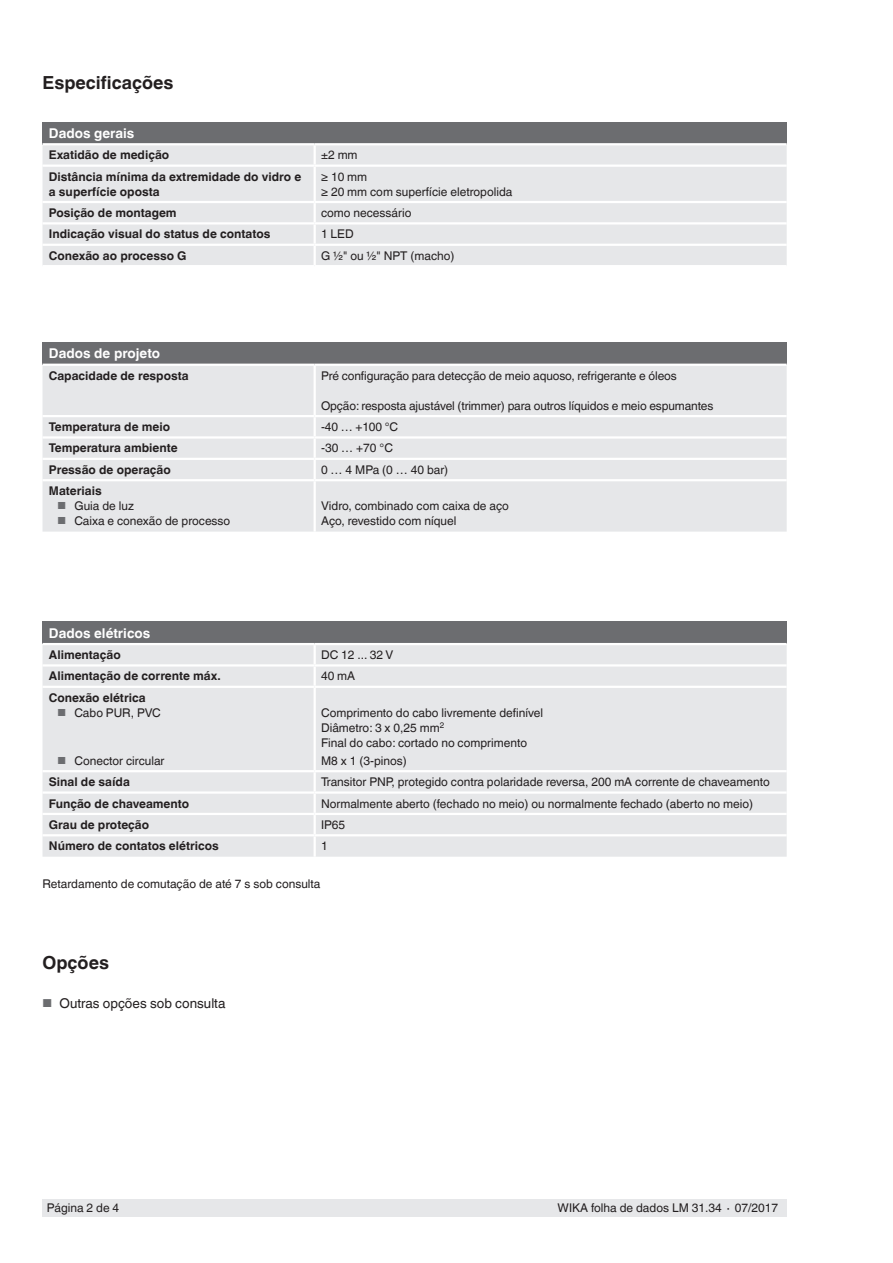
<style>
.page{position:relative;width:893px;height:1263px;background:#fff}
.page>*{position:absolute;margin:0;border:0;box-sizing:border-box;transform-origin:0 0}
.t1{font:700 18px "Helvetica World";color:#231f20}
.t2{font:700 13.5px "Helvetica World";color:#fff}
.t3{font:13.5px "Helvetica World";color:#231f20}
.t4{font:12px/15px "Helvetica World";color:#231f20}
.t5{font:700 12px/15px "Helvetica World";color:#231f20}
.s1{font-size:10.2px;color:#6c6d70}
.s2{font-size:11.55px;color:#6c6d70}
</style>
<div class="page">
<div style="left:43px;top:1199px;width:744px;height:17px;background:#e6e7e9"></div>
<div style="left:43px;top:122px;width:744px;height:22px;background:#6c6d70"></div>
<div style="left:43px;top:145px;width:744px;height:120px;background:#e6e7e9"></div>
<hr style="left:314px;top:145px;width:2px;height:20px;background:#fff">
<hr style="left:43px;top:165px;width:272px;height:2px;background:#fff">
<hr style="left:315px;top:165px;width:472px;height:2px;background:#fff">
<div style="left:43px;top:167px;width:744px;height:55px;background:#e6e7e9"></div>
<hr style="left:43px;top:222px;width:272px;height:2px;background:#fff">
<hr style="left:315px;top:222px;width:472px;height:2px;background:#fff">
<hr style="left:314px;top:224px;width:2px;height:20px;background:#fff">
<hr style="left:43px;top:244px;width:272px;height:2px;background:#fff">
<hr style="left:315px;top:244px;width:472px;height:2px;background:#fff">
<svg style="left:314px;top:246px;width:2px;height:19px"></svg>
<hr style="left:43px;top:143px;width:272px;height:2px;background:#fff">
<hr style="left:315px;top:143px;width:472px;height:2px;background:#fff">
<div style="left:43px;top:342px;width:744px;height:23px;background:#6c6d70"></div>
<div style="left:43px;top:366px;width:744px;height:166px;background:#e6e7e9"></div>
<hr style="left:314px;top:366px;width:2px;height:49px;background:#fff">
<hr style="left:43px;top:415px;width:272px;height:2px;background:#fff">
<hr style="left:315px;top:415px;width:472px;height:2px;background:#fff">
<hr style="left:43px;top:436px;width:272px;height:3px;background:#fff">
<hr style="left:315px;top:436px;width:472px;height:3px;background:#fff">
<hr style="left:43px;top:458px;width:272px;height:2px;background:#fff">
<hr style="left:315px;top:458px;width:472px;height:2px;background:#fff">
<svg style="left:314px;top:417px;width:2px;height:62px"></svg>
<hr style="left:43px;top:479px;width:272px;height:2px;background:#fff">
<hr style="left:315px;top:479px;width:472px;height:2px;background:#fff">
<hr style="left:314px;top:481px;width:2px;height:51px;background:#fff">
<hr style="left:43px;top:364px;width:272px;height:2px;background:#fff">
<hr style="left:315px;top:364px;width:472px;height:2px;background:#fff">
<div style="left:43px;top:622px;width:744px;height:22px;background:#6c6d70"></div>
<div style="left:43px;top:645px;width:744px;height:212px;background:#e6e7e9"></div>
<svg style="left:314px;top:645px;width:2px;height:19px"></svg>
<hr style="left:43px;top:664px;width:272px;height:2px;background:#fff">
<hr style="left:315px;top:664px;width:472px;height:2px;background:#fff">
<hr style="left:314px;top:666px;width:2px;height:20px;background:#fff">
<hr style="left:43px;top:686px;width:272px;height:2px;background:#fff">
<hr style="left:315px;top:686px;width:472px;height:2px;background:#fff">
<hr style="left:314px;top:688px;width:2px;height:82px;background:#fff">
<hr style="left:43px;top:770px;width:272px;height:2px;background:#fff">
<hr style="left:315px;top:770px;width:472px;height:2px;background:#fff">
<hr style="left:43px;top:791px;width:272px;height:3px;background:#fff">
<hr style="left:315px;top:791px;width:472px;height:3px;background:#fff">
<hr style="left:43px;top:813px;width:272px;height:2px;background:#fff">
<hr style="left:315px;top:813px;width:472px;height:2px;background:#fff">
<svg style="left:314px;top:772px;width:2px;height:62px"></svg>
<hr style="left:43px;top:834px;width:272px;height:2px;background:#fff">
<hr style="left:315px;top:834px;width:472px;height:2px;background:#fff">
<hr style="left:314px;top:836px;width:2px;height:21px;background:#fff">
<hr style="left:43px;top:643px;width:272px;height:2px;background:#fff">
<hr style="left:315px;top:643px;width:472px;height:2px;background:#fff">
<h1 class="t1" style="left:43px;top:73px;width:133px">Especificações</h1>
<p class="t2" style="left:49px;top:125px;width:87px">Dados gerais</p>
<p class="t5" style="left:49px;top:148px;width:122px">Exatidão de medição</p>
<p class="t4" style="left:321px;top:148px;width:38px">±2 mm</p>
<p class="t5" style="left:49px;top:169px;width:254px">Distância mínima da extremidade do vidro e a superfície oposta</p>
<p class="t4" style="left:321px;top:169px;width:193px">≥ 10 mm<br>≥ 20 mm com superfície eletropolida</p>
<p class="t5" style="left:49px;top:205px;width:129px">Posição de montagem</p>
<p class="t4" style="left:321px;top:205px;width:92px">como necessário</p>
<p class="t5" style="left:49px;top:227px;width:223px">Indicação visual do status de contatos</p>
<p class="t4" style="left:321px;top:227px;width:34px">1 LED</p>
<p class="t5" style="left:49px;top:248px;width:139px">Conexão ao processo G</p>
<p class="t4" style="left:321px;top:248px;width:135px">G ½" ou ½" NPT (macho)</p>
<p class="t2" style="left:49px;top:346px;width:113px">Dados de projeto</p>
<p class="t5" style="left:49px;top:368px;width:141px">Capacidade de resposta</p>
<p class="t4" style="left:321px;top:368px;width:357px">Pré configuração para detecção de meio aquoso, refrigerante e óleos</p>
<p class="t4" style="left:321px;top:398px;width:394px">Opção: resposta ajustável (trimmer) para outros líquidos e meio espumantes</p>
<p class="t5" style="left:49px;top:419px;width:123px">Temperatura de meio</p>
<p class="t4" style="left:321px;top:419px;width:79px">-40 … +100 °C</p>
<p class="t5" style="left:49px;top:441px;width:130px">Temperatura ambiente</p>
<p class="t4" style="left:321px;top:441px;width:73px">-30 … +70 °C</p>
<p class="t5" style="left:49px;top:462px;width:123px">Pressão de operação</p>
<p class="t4" style="left:321px;top:462px;width:129px">0 … 4 MPa (0 … 40 bar)</p>
<p class="t5" style="left:49px;top:484px;width:54px">Materiais</p>
<p class="t4" style="left:57px;top:499px;width:78px"><span class="s1">■</span> Guia de luz</p>
<p class="t4" style="left:57px;top:514px;width:174px"><span class="s1">■</span> Caixa e conexão de processo</p>
<p class="t4" style="left:321px;top:499px;width:189px">Vidro, combinado com caixa de aço<br>Aço, revestido com níquel</p>
<p class="t2" style="left:49px;top:625px;width:103px">Dados elétricos</p>
<p class="t5" style="left:49px;top:647px;width:73px">Alimentação</p>
<p class="t4" style="left:321px;top:647px;width:74px">DC 12 ... 32 V</p>
<p class="t5" style="left:49px;top:669px;width:173px">Alimentação de corrente máx.</p>
<p class="t4" style="left:321px;top:669px;width:36px">40 mA</p>
<p class="t5" style="left:49px;top:690px;width:98px">Conexão elétrica</p>
<p class="t4" style="left:57px;top:705px;width:105px"><span class="s1">■</span> Cabo PUR, PVC</p>
<p class="t4" style="left:57px;top:753px;width:109px"><span class="s1">■</span> Conector circular</p>
<p class="t4" style="left:321px;top:705px;width:224px">Comprimento do cabo livremente definível<br>Diâmetro: 3 x 0,25 mm<sup>2<br></sup>Final do cabo: cortado no comprimento</p>
<p class="t4" style="left:321px;top:753px;width:87px">M8 x 1 (3-pinos)</p>
<p class="t5" style="left:49px;top:774px;width:83px">Sinal de saída</p>
<p class="t4" style="left:321px;top:774px;width:450px">Transitor PNP, protegido contra polaridade reversa, 200 mA corrente de chaveamento</p>
<p class="t5" style="left:49px;top:796px;width:142px">Função de chaveamento</p>
<p class="t4" style="left:321px;top:796px;width:434px">Normalmente aberto (fechado no meio) ou normalmente fechado (aberto no meio)</p>
<p class="t5" style="left:49px;top:817px;width:102px">Grau de proteção</p>
<p class="t4" style="left:321px;top:817px;width:26px">IP65</p>
<p class="t5" style="left:49px;top:839px;width:171px">Número de contatos elétricos</p>
<p class="t4" style="left:321px;top:839px;width:8px">1</p>
<p class="t4" style="left:43px;top:877px;width:279px">Retardamento de comutação de até 7 s sob consulta</p>
<h1 class="t1" style="left:43px;top:952px;width:68px">Opções</h1>
<p class="t3" style="left:43px;top:995px;width:184px"><span class="s2">■</span> Outras opções sob consulta</p>
<p class="t4" style="left:47px;top:1200px;width:74px">Página 2 de 4</p>
<p class="t4" style="left:558px;top:1200px;width:222px">WIKA folha de dados LM 31.34 ∙ 07/2017</p>
</div>
